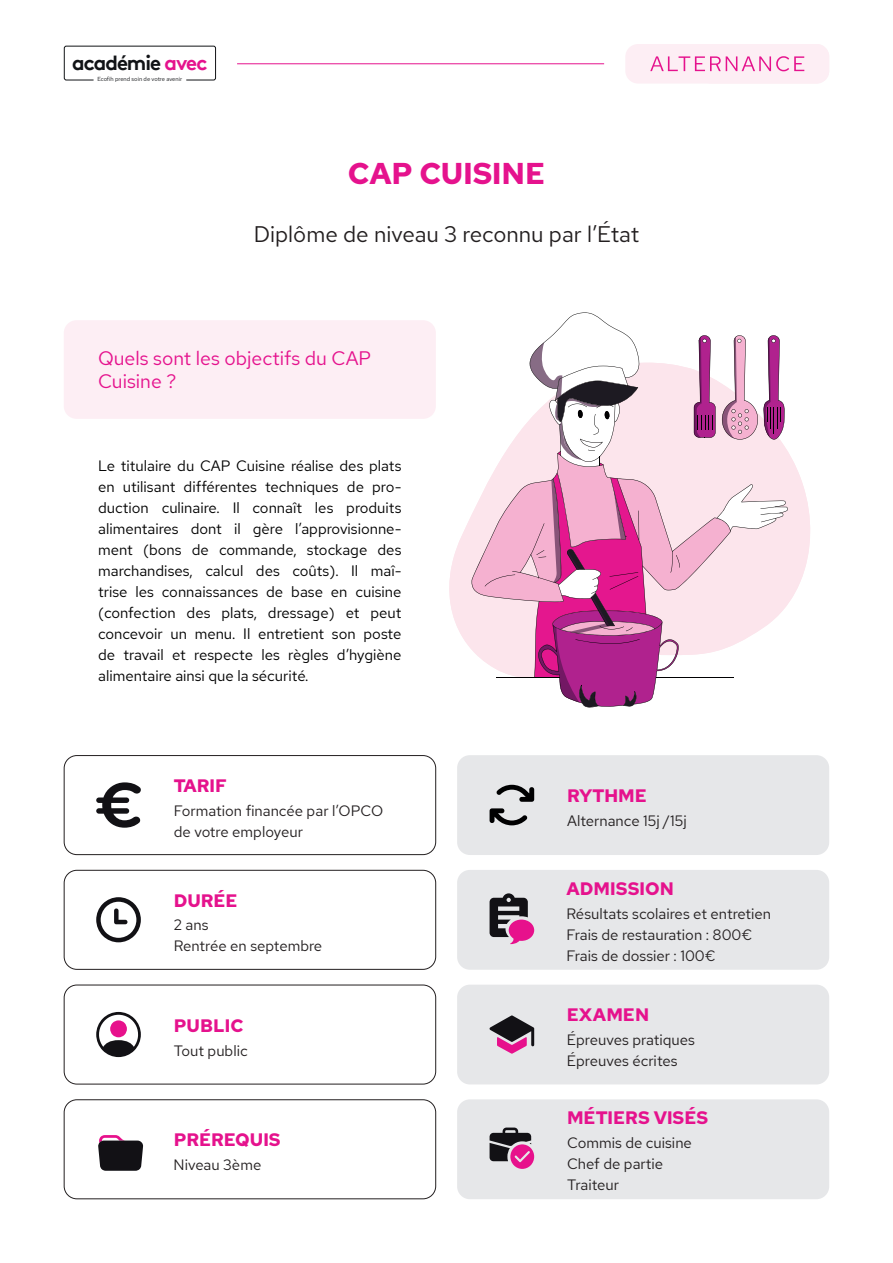
<style>
.page{position:relative;width:893px;height:1263px;background:#fff}
.page>*{position:absolute;margin:0;border:0;box-sizing:border-box;transform-origin:0 0}
.t1{font:700 30px "Red Hat Text";color:#e5128d}
.t2{font:22.5px "Red Hat Text";color:#231f20}
.t3{font:700 20.55px "Brown TT";letter-spacing:-.05em;color:#111316}
.t4{font:19.5px/23.4px "Red Hat Text";color:#e5128d}
.t5{font:700 18px "Red Hat Text";color:#e5128d}
.t6{font:15px/21px "Red Hat Text";color:#000001;text-align:justify}
.t7{font:15px/21px "Red Hat Text";color:#231f20}
.t8{font:5.85px "Red Hat Text";color:#111316}
.s1{color:#e5128d}
</style>
<div class="page">
<svg style="left:449px;top:454px;width:361px;height:194px"></svg>
<div style="left:64px;top:320px;width:372px;height:99px;background:#fdeef4;border-radius:13px"></div>
<svg style="left:470px;top:312px;width:319px;height:396px"></svg>
<div style="left:64px;top:46px;width:152px;height:34px;border:1px solid #111316;border-radius:2px"></div>
<div style="left:457px;top:755px;width:372px;height:100px;background:#e6e7e9;border-radius:13px"></div>
<div style="left:457px;top:985px;width:372px;height:99px;background:#e6e7e9;border-radius:13px"></div>
<div style="left:457px;top:870px;width:372px;height:100px;background:#e6e7e9;border-radius:13px"></div>
<div style="left:457px;top:1099px;width:372px;height:100px;background:#e6e7e9;border-radius:13px"></div>
<div style="left:64px;top:1099px;width:372px;height:100px;border:1px solid #231f20;border-radius:13px"></div>
<div style="left:64px;top:985px;width:372px;height:99px;border:1px solid #231f20;border-radius:13px"></div>
<div style="left:64px;top:870px;width:372px;height:100px;border:1px solid #231f20;border-radius:13px"></div>
<div style="left:64px;top:755px;width:372px;height:100px;border:1px solid #231f20;border-radius:13px"></div>
<svg style="left:490px;top:1015px;width:44px;height:39px"></svg>
<svg style="left:490px;top:893px;width:44px;height:51px"></svg>
<svg style="left:490px;top:1127px;width:44px;height:42px"></svg>
<svg style="left:96px;top:1012px;width:45px;height:45px"></svg>
<svg style="left:98px;top:1135px;width:45px;height:36px;background:#433942"></svg>
<svg style="left:96px;top:897px;width:45px;height:45px"></svg>
<svg style="left:490px;top:785px;width:44px;height:40px"></svg>
<hr style="left:237px;top:63px;width:367px;height:1px;background:#e5128d">
<div style="left:625px;top:44px;width:204px;height:40px;background:#fdeef4;border-radius:13px"></div>
<svg style="left:650px;top:56px;width:154px;height:15px"></svg>
<svg style="left:96px;top:782px;width:45px;height:46px"></svg>
<h3 class="t3" style="left:72px;top:50px;width:137px">académie <span class="s1">avec</span></h3>
<p class="t8" style="left:97px;top:76px;width:86px">Ecofih prend soin de votre avenir</p>
<h1 class="t1" style="left:348px;top:154px;width:199px">CAP CUISINE</h1>
<h2 class="t2" style="left:254px;top:219px;width:387px">Diplôme de niveau 3 reconnu par l’État</h2>
<h3 class="t4" style="left:98px;top:346px;width:275px">Quels sont les objectifs du CAP<br>Cuisine ?</h3>
<p class="t6" style="left:98px;top:455px;width:305px">Le titulaire du CAP Cuisine réalise des plats en utilisant différentes techniques de pro&shy;duction culinaire. Il connaît les produits alimentaires dont il gère l’approvisionne&shy;ment (bons de commande, stockage des marchandises, calcul des coûts). Il maî&shy;trise les connaissances de base en cuisine (confection des plats, dressage) et peut concevoir un menu. Il entretient son poste de travail et respecte les règles d’hygiène alimentaire ainsi que la sécurité.</p>
<p class="t5" style="left:174px;top:773px;width:55px">TARIF</p>
<p class="t7" style="left:174px;top:800px;width:211px">Formation financée par l’OPCO de votre employeur</p>
<p class="t5" style="left:174px;top:888px;width:65px">DURÉE</p>
<p class="t7" style="left:174px;top:914px;width:150px">2 ans<br>Rentrée en septembre</p>
<p class="t5" style="left:174px;top:1013px;width:71px">PUBLIC</p>
<p class="t7" style="left:174px;top:1039px;width:75px">Tout public</p>
<p class="t5" style="left:174px;top:1128px;width:108px">PRÉREQUIS</p>
<p class="t7" style="left:174px;top:1154px;width:89px">Niveau 3ème</p>
<p class="t5" style="left:567px;top:784px;width:81px">RYTHME</p>
<p class="t7" style="left:567px;top:810px;width:121px">Alternance 15j /15j</p>
<p class="t5" style="left:567px;top:877px;width:109px">ADMISSION</p>
<p class="t7" style="left:567px;top:903px;width:206px">Résultats scolaires et entretien<br>Frais de restauration : 800€<br>Frais de dossier : 100€</p>
<p class="t5" style="left:567px;top:1003px;width:84px">EXAMEN</p>
<p class="t7" style="left:567px;top:1029px;width:130px">Épreuves pratiques<br>Épreuves écrites</p>
<p class="t5" style="left:567px;top:1106px;width:143px">MÉTIERS VISÉS</p>
<p class="t7" style="left:567px;top:1132px;width:126px">Commis de cuisine<br>Chef de partie<br>Traiteur</p>
</div>
